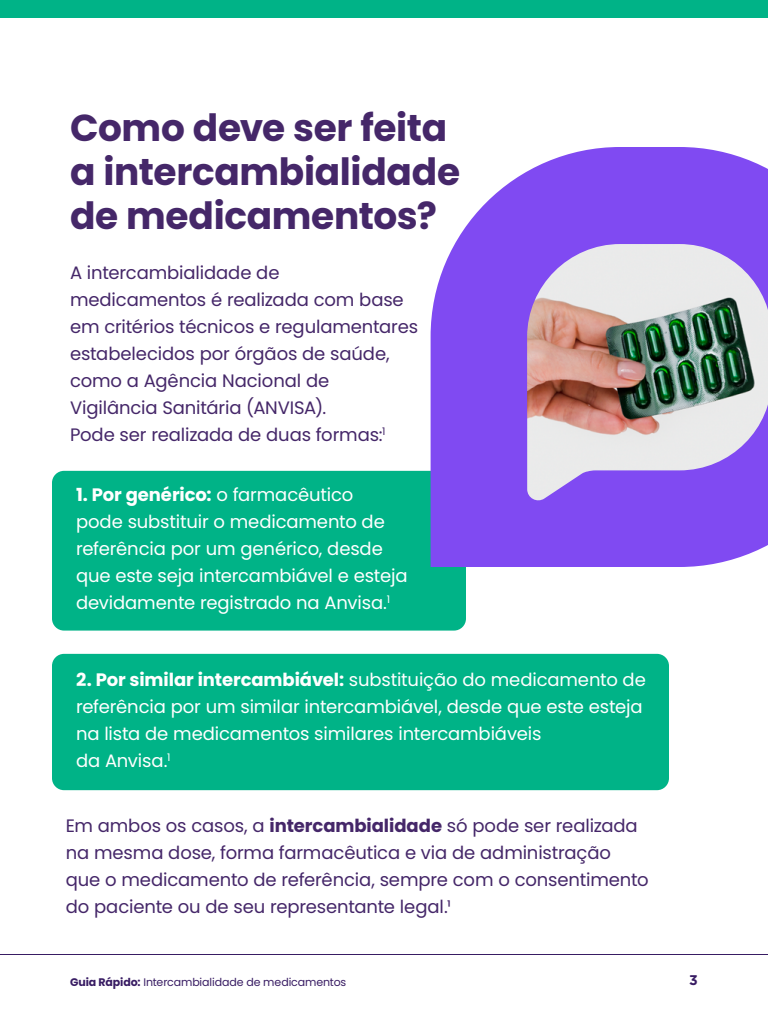
<style>
.page{position:relative;width:768px;height:1024px;background:#fff}
.page>*{position:absolute;margin:0;border:0;box-sizing:border-box;transform-origin:0 0}
.t1{font:700 37.5px/43.8px "Poppins";letter-spacing:-.01em;color:#452769}
.t2{font:18px/27px "Poppins";letter-spacing:-.01em;color:#452769}
.t3{font:18px/27px "Poppins";letter-spacing:-.01em;color:#fff}
.t4{font:700 14px "Gotham";color:#381c63}
.t5{font:11px "Poppins";letter-spacing:-.01em;color:#381c63}
.s1{font-weight:700}
</style>
<div class="page">
<hr style="left:0;top:954px;width:768px;height:1px;background:#381c63">
<div style="left:52px;top:471px;width:414px;height:160px;background:#00b387;border-radius:12px"></div>
<div style="left:52px;top:654px;width:617px;height:136px;background:#00b387;border-radius:12px"></div>
<div style="left:0;top:0;width:768px;height:18px;background:#00b387"></div>
<svg style="left:431px;top:147px;width:337px;height:420px;background:#9c7ad9"></svg>
<h1 class="t1" style="left:70px;top:107px;width:392px">Como deve ser feita a intercambialidade de medicamentos?</h1>
<p class="t2" style="left:70px;top:260px;width:350px">A intercambialidade de medicamentos é realizada com base em critérios técnicos e regulamentares estabelecidos por órgãos de saúde, como a Agência Nacional de<br>Vigilância Sanitária (ANVISA).<br>Pode ser realizada de duas formas:<sup>1</sup></p>
<p class="t3" style="left:76px;top:482px;width:333px"><span class="s1">1. Por genérico:</span> o farmacêutico<br>pode substituir o medicamento de referência por um genérico, desde que este seja intercambiável e esteja devidamente registrado na Anvisa.<sup>1</sup></p>
<p class="t3" style="left:76px;top:666px;width:571px"><span class="s1">2. Por similar intercambiável:</span> substituição do medicamento de referência por um similar intercambiável, desde que este esteja na lista de medicamentos similares intercambiáveis<br>da Anvisa.<sup>1</sup></p>
<p class="t2" style="left:66px;top:813px;width:584px">Em ambos os casos, a <span class="s1">intercambialidade</span> só pode ser realizada na mesma dose, forma farmacêutica e via de administração que o medicamento de referência, sempre com o consentimento do paciente ou de seu representante legal.¹</p>
<p class="t5" style="left:70px;top:976px;width:278px"><span class="s1">Guia Rápido:</span> Intercambialidade de medicamentos</p>
<p class="t4" style="left:689px;top:972px;width:10px">3</p>
</div>
